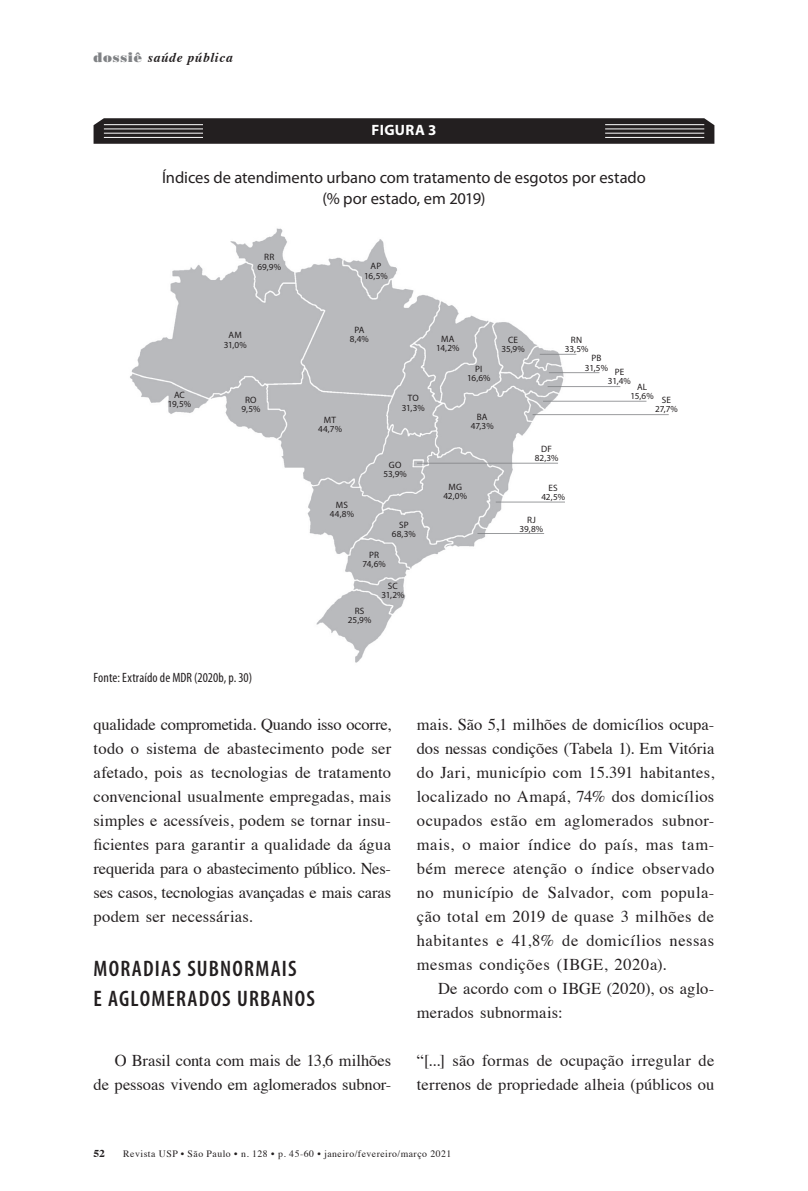
<style>
.page{position:relative;width:808px;height:1191px;background:#fff}
.page>*{position:absolute;margin:0;border:0;box-sizing:border-box;transform-origin:0 0}
.t1{font:600 condensed 22.5px/30px "Myriad Pro";letter-spacing:.05em;color:#231f20}
.t2{font:16.5px/24px "Times";letter-spacing:.01em;color:#231f20;text-align:justify}
.t3{font:16.5px/21px "Myriad Pro";letter-spacing:-.005em;color:#231f20;text-align:center}
.t4{font:700 15px "Myriad Pro";color:#fff}
.t5{font:condensed 13.5px "Myriad Pro";letter-spacing:.005em;color:#231f20}
.t6{font:italic 700 13.5px "Times";letter-spacing:.05em;color:#231f20}
.t7{font:700 10.5px "Times";color:#231f20;scale:1.1 1}
.t8{font:9.75px "Times";letter-spacing:.05em;color:#231f20}
.t9{font:9.15px/9.1px "Myriad Pro";letter-spacing:.005em;color:#231f20;text-align:center}
.s1{font-family:"Bodoni Poster";font-weight:400;font-style:normal;color:#808285}
</style>
<div class="page">
<svg style="left:94px;top:118px;width:620px;height:26px;background:#2b2728"></svg>
<hr style="left:104px;top:124px;width:99px;height:1px;background:#fff">
<hr style="left:104px;top:129px;width:99px;height:1px;background:#fff">
<hr style="left:104px;top:133px;width:99px;height:1px;background:#fff">
<hr style="left:104px;top:137px;width:99px;height:1px;background:#fff">
<hr style="left:605px;top:124px;width:99px;height:1px;background:#fff">
<hr style="left:605px;top:129px;width:99px;height:1px;background:#fff">
<hr style="left:605px;top:133px;width:99px;height:1px;background:#fff">
<hr style="left:605px;top:137px;width:99px;height:1px;background:#fff">
<img style="left:130px;top:228px;width:441px;height:435px">
<hr style="left:540px;top:354px;width:36px;height:1px;background:#808285">
<hr style="left:549px;top:372px;width:50px;height:1px;background:#808285">
<hr style="left:548px;top:386px;width:72px;height:1px;background:#808285">
<hr style="left:543px;top:401px;width:103px;height:1px;background:#808285">
<hr style="left:532px;top:414px;width:137px;height:1px;background:#808285">
<hr style="left:417px;top:463px;width:141px;height:1px;background:#808285">
<hr style="left:496px;top:501px;width:69px;height:1px;background:#808285">
<hr style="left:477px;top:533px;width:67px;height:1px;background:#808285">
<p class="t6" style="left:94px;top:44px;width:141px"><span class="s1">dossiê</span> saúde pública</p>
<p class="t4" style="left:372px;top:121px;width:66px">FIGURA 3</p>
<p class="t3" style="left:162px;top:166px;width:485px">Índices de atendimento urbano com tratamento de esgotos por estado (% por estado, em 2019)</p>
<p class="t9" style="left:257px;top:252px;width:25px">RR<br>69,9%</p>
<p class="t9" style="left:224px;top:331px;width:25px">AM<br>31,0%</p>
<p class="t9" style="left:168px;top:390px;width:25px">AC<br>19,5%</p>
<p class="t9" style="left:241px;top:395px;width:20px">RO<br>9,5%</p>
<p class="t5" style="left:94px;top:669px;width:160px">Fonte: Extraído de MDR (2020b, p. 30)</p>
<p class="t9" style="left:364px;top:261px;width:25px">AP<br>16,5%</p>
<p class="t9" style="left:350px;top:325px;width:21px">PA<br>8,4%</p>
<p class="t9" style="left:318px;top:415px;width:26px">MT<br>44,7%</p>
<p class="t9" style="left:330px;top:500px;width:26px">MS<br>44,8%</p>
<p class="t9" style="left:402px;top:393px;width:25px">TO<br>31,3%</p>
<p class="t9" style="left:383px;top:460px;width:25px">GO<br>53,9%</p>
<p class="t9" style="left:392px;top:520px;width:26px">SP<br>68,3%</p>
<p class="t9" style="left:362px;top:550px;width:25px">PR<br>74,6%</p>
<p class="t9" style="left:381px;top:581px;width:25px">SC<br>31,2%</p>
<p class="t9" style="left:348px;top:606px;width:25px">RS<br>25,9%</p>
<p class="t9" style="left:436px;top:334px;width:25px">MA<br>14,2%</p>
<p class="t9" style="left:467px;top:364px;width:25px">PI<br>16,6%</p>
<p class="t9" style="left:471px;top:412px;width:24px">BA<br>47,3%</p>
<p class="t9" style="left:443px;top:482px;width:25px">MG<br>42,0%</p>
<p class="t9" style="left:501px;top:335px;width:25px">CE<br>35,9%</p>
<p class="t9" style="left:565px;top:335px;width:25px">RN<br>33,5%</p>
<p class="t9" style="left:585px;top:353px;width:25px">PB<br>31,5%</p>
<p class="t9" style="left:608px;top:367px;width:24px">PE<br>31,4%</p>
<p class="t9" style="left:630px;top:382px;width:42px;text-align:left;text-indent:7px">AL<br>15,6% SE</p>
<p class="t9" style="left:655px;top:404px;width:24px">27,7%</p>
<p class="t9" style="left:535px;top:444px;width:25px">DF<br>82,3%</p>
<p class="t9" style="left:541px;top:483px;width:25px">ES<br>42,5%</p>
<p class="t9" style="left:520px;top:515px;width:25px">RJ<br>39,8%</p>
<p class="t2" style="left:94px;top:711px;width:299px">qualidade comprometida. Quando isso ocorre, todo o sistema de abastecimento pode ser afetado, pois as tecnologias de tratamento convencional usualmente empregadas, mais simples e acessíveis, podem se tornar insu&shy;ficientes para garantir a qualidade da água requerida para o abastecimento público. Nes&shy;ses casos, tecnologias avançadas e mais caras podem ser necessárias.</p>
<h1 class="t1" style="left:94px;top:953px;width:223px">MORADIAS SUBNORMAIS<br>E AGLOMERADOS URBANOS</h1>
<p class="t2" style="left:94px;top:1047px;width:299px;text-align:right">O Brasil conta com mais de 13,6 milhões<br>de pessoas vivendo em aglomerados subnor-</p>
<p class="t2" style="left:417px;top:711px;width:299px">mais. São 5,1 milhões de domicílios ocupa&shy;dos nessas condições (Tabela 1). Em Vitória do Jari, município com 15.391 habitantes, localizado no Amapá, 74% dos domicílios ocupados estão em aglomerados subnor&shy;mais, o maior índice do país, mas tam&shy;bém merece atenção o índice observado no município de Salvador, com popula&shy;ção total em 2019 de quase 3 milhões de habitantes e 41,8% de domicílios nessas mesmas condições (IBGE, 2020a).</p>
<p class="t2" style="left:417px;top:975px;width:299px;text-indent:21px">De acordo com o IBGE (2020), os aglo&shy;merados subnormais:</p>
<p class="t2" style="left:417px;top:1047px;width:299px">“[...] são formas de ocupação irregular de terrenos de propriedade alheia (públicos ou</p>
<p class="t7" style="left:94px;top:1143px;width:12px">52</p>
<p class="t8" style="left:123px;top:1144px;width:330px">Revista USP • São Paulo • n. 128 • p. 45-60 • janeiro/fevereiro/março 2021</p>
</div>
